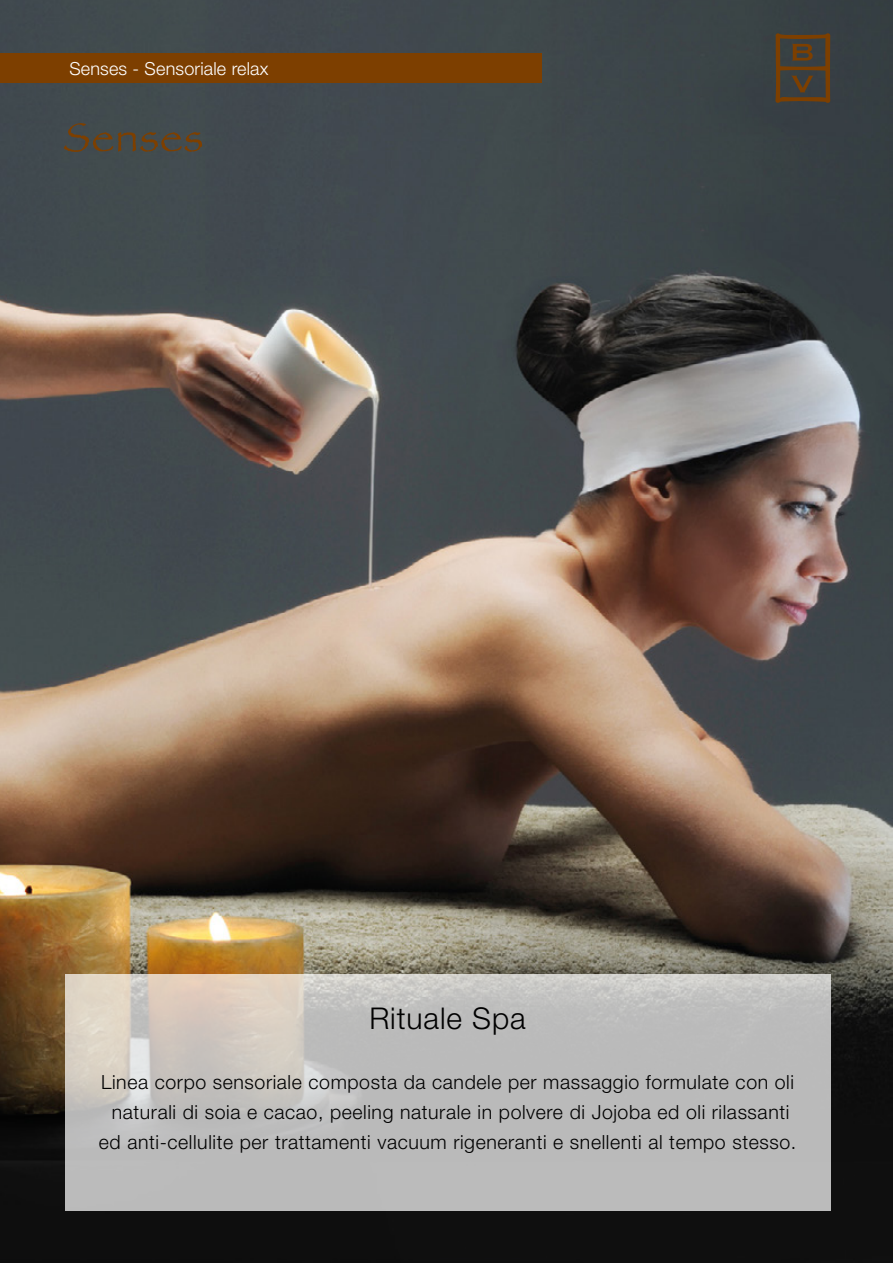
<style>
.page{position:relative;width:893px;height:1263px;background:#fff}
.page>*{position:absolute;margin:0;border:0;box-sizing:border-box;transform-origin:0 0}
.t1{font:300 30px "Helvetica Neue LT Std";letter-spacing:.03em;color:#000}
.t2{font:300 19.5px/30px "Helvetica Neue LT Std";letter-spacing:.03em;color:#000;text-align:center}
.t3{font:300 18px "Helvetica Neue LT Std";letter-spacing:.01em;color:#fff}
</style>
<div class="page">
<img style="left:0;top:0;width:893px;height:1263px">
<svg style="left:64px;top:123px;width:138px;height:29px;background:#4d483f"></svg>
<svg style="left:65px;top:975px;width:765px;height:236px;background:#c0bfbc"></svg>
<div style="left:0;top:53px;width:541px;height:30px;background:#7d3f00"></div>
<svg style="left:775px;top:33px;width:55px;height:70px;background:#513f29"></svg>
<p class="t3" style="left:69px;top:57px;width:201px">Senses - Sensoriale relax</p>
<h1 class="t1" style="left:369px;top:999px;width:158px">Rituale Spa</h1>
<p class="t2" style="left:99px;top:1066px;width:699px">Linea corpo sensoriale composta da candele per massaggio formulate con oli naturali di soia e cacao, peeling naturale in polvere di Jojoba ed oli rilassanti ed anti-cellulite per trattamenti vacuum rigeneranti e snellenti al tempo stesso.</p>
</div>
